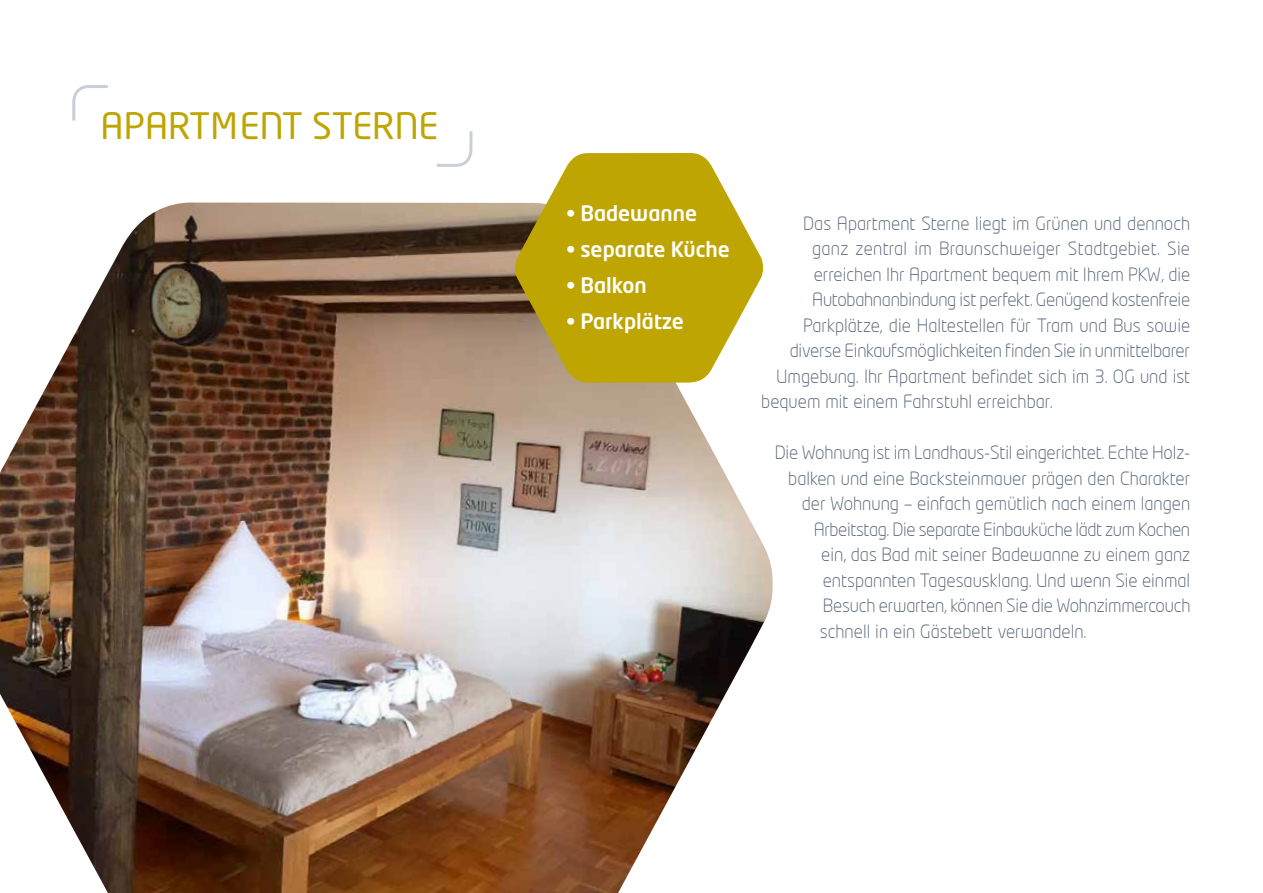
<style>
.page{position:relative;width:1263px;height:893px;background:#fff}
.page>*{position:absolute;margin:0;border:0;box-sizing:border-box;transform-origin:0 0}
.Titel{font:36px "Neo Tech Std";color:#bea502}
.Text_weiß{font:500 21px "Neo Tech Std";color:#fff}
.Fließtext_ohne_Einzu{font:300 18px "Neo Tech";color:#556378}
.Fließtext_ohne_Einzu-2{font:300 18px "Neo Tech";letter-spacing:-.02em;color:#556378}
</style>
<div class="page">
<svg style="left:72px;top:85px;width:36px;height:36px"></svg>
<svg style="left:437px;top:131px;width:36px;height:36px"></svg>
<img style="left:0;top:202px;width:773px;height:691px">
<svg style="left:515px;top:153px;width:248px;height:230px;background:#c5b030"></svg>
<p class="Titel" style="left:101px;top:103px;width:339px">APARTMENT STERNE</p>
<p class="Text_weiß" style="left:566px;top:200px;width:132px">• Badewanne</p>
<p class="Text_weiß" style="left:566px;top:236px;width:165px">• separate Küche</p>
<p class="Text_weiß" style="left:566px;top:272px;width:82px">• Balkon</p>
<p class="Text_weiß" style="left:566px;top:308px;width:119px">• Parkplätze</p>
<p class="Fließtext_ohne_Einzu" style="left:803px;top:212px;width:388px">Das Apartment Sterne liegt im Grünen und dennoch</p>
<p class="Fließtext_ohne_Einzu" style="left:812px;top:238px;width:379px">ganz zentral im Braunschweiger Stadtgebiet. Sie</p>
<p class="Fließtext_ohne_Einzu" style="left:814px;top:263px;width:378px">erreichen Ihr Apartment bequem mit Ihrem PKW, die</p>
<p class="Fließtext_ohne_Einzu" style="left:812px;top:289px;width:379px">Autobahnanbindung ist perfekt. Genügend kostenfreie</p>
<p class="Fließtext_ohne_Einzu" style="left:803px;top:314px;width:388px">Parkplätze, die Haltestellen für Tram und Bus sowie</p>
<p class="Fließtext_ohne_Einzu" style="left:790px;top:340px;width:402px">diverse Einkaufsmöglichkeiten finden Sie in unmittelbarer</p>
<p class="Fließtext_ohne_Einzu" style="left:776px;top:365px;width:415px">Umgebung. Ihr Apartment befindet sich im 3. OG und ist</p>
<p class="Fließtext_ohne_Einzu" style="left:761px;top:391px;width:293px">bequem mit einem Fahrstuhl erreichbar.</p>
<p class="Fließtext_ohne_Einzu" style="left:775px;top:442px;width:417px">Die Wohnung ist im Landhaus-Stil eingerichtet. Echte Holz-</p>
<p class="Fließtext_ohne_Einzu" style="left:788px;top:467px;width:403px">balken und eine Backsteinmauer prägen den Charakter</p>
<p class="Fließtext_ohne_Einzu" style="left:802px;top:493px;width:390px">der Wohnung – einfach gemütlich nach einem langen</p>
<p class="Fließtext_ohne_Einzu-2" style="left:814px;top:518px;width:378px">Arbeitstag. Die separate Einbauküche lädt zum Kochen</p>
<p class="Fließtext_ohne_Einzu" style="left:821px;top:544px;width:370px">ein, das Bad mit seiner Badewanne zu einem ganz</p>
<p class="Fließtext_ohne_Einzu" style="left:823px;top:569px;width:369px">entspannten Tagesausklang. Und wenn Sie einmal</p>
<p class="Fließtext_ohne_Einzu" style="left:823px;top:595px;width:369px">Besuch erwarten, können Sie die Wohnzimmercouch</p>
<p class="Fließtext_ohne_Einzu" style="left:820px;top:620px;width:268px">schnell in ein Gästebett verwandeln.</p>
</div>
